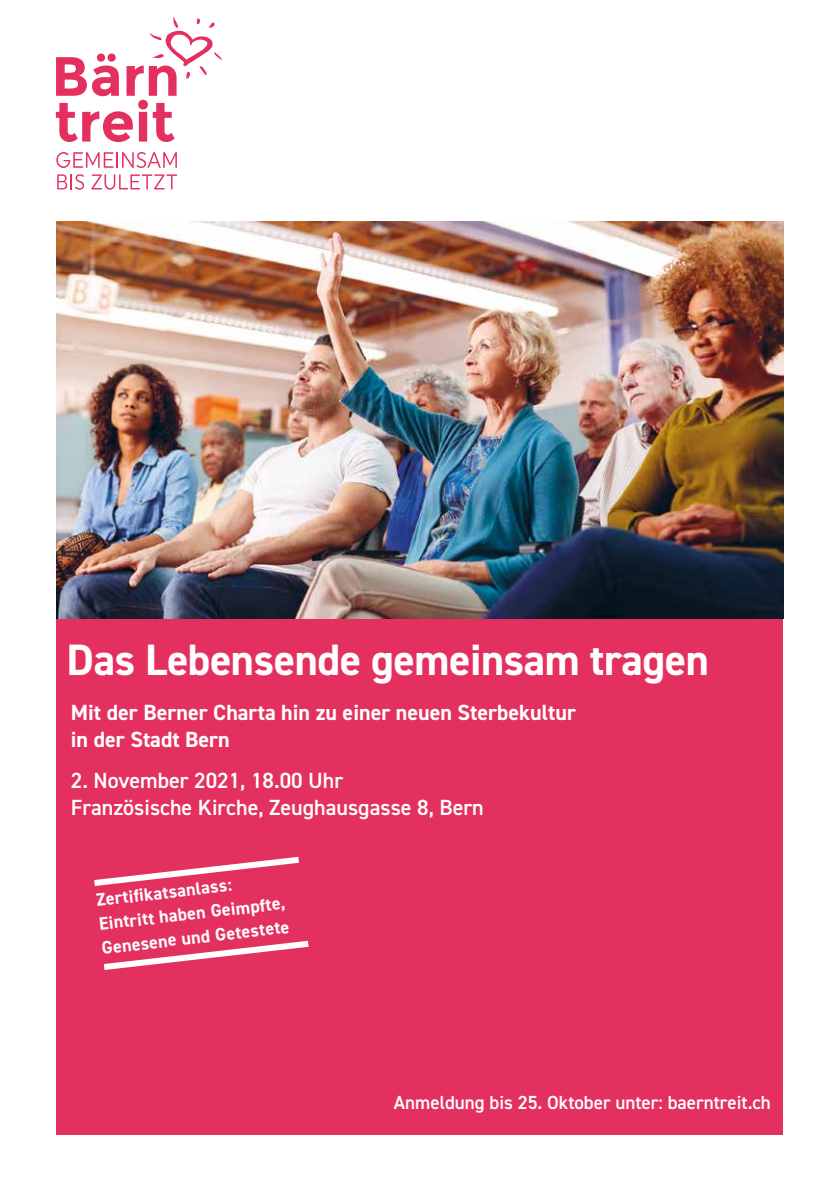
<style>
.page{position:relative;width:840px;height:1191px;background:#fff}
.page>*{position:absolute;margin:0;border:0;box-sizing:border-box;transform-origin:0 0}
.t1{font:700 44px "DIN2014";letter-spacing:-.01em;color:#fff}
.t2{font:600 22px/26.4px "DIN2014";color:#fff}
.t3{font:700 22px/26.4px "DIN2014";color:#fff}
.t4{font:600 19px "DIN2014";color:#fff}
.t5{font:700 18px/23.8px "DIN2014";color:#fff}
</style>
<div class="page">
<div style="left:57px;top:221px;width:725px;height:913px;background:#e4305f"></div>
<img style="left:57px;top:221px;width:725px;height:397px">
<svg style="left:56px;top:17px;width:166px;height:125px"></svg>
<svg style="left:56px;top:152px;width:121px;height:16px"></svg>
<svg style="left:57px;top:174px;width:27px;height:16px"></svg>
<svg style="left:91px;top:174px;width:86px;height:16px"></svg>
<svg style="left:94px;top:856px;width:205px;height:30px"></svg>
<svg style="left:103px;top:940px;width:206px;height:30px"></svg>
<h1 class="t1" style="left:67px;top:630px;width:643px">Das Lebensende gemeinsam tragen</h1>
<p class="t3" style="left:71px;top:699px;width:506px">Mit der Berner Charta hin zu einer neuen Sterbekultur in der Stadt Bern</p>
<p class="t2" style="left:71px;top:767px;width:414px">2. November 2021, 18.00 Uhr<br>Französische Kirche, Zeughausgasse 8, Bern</p>
<p class="t5" style="left:95px;top:887px;width:190px;rotate:-6deg">Zertifikatsanlass:<br>Eintritt haben Geimpfte,<br>Genesene und Getestete</p>
<p class="t4" style="left:394px;top:1090px;width:378px">Anmeldung bis 25. Oktober unter: baerntreit.ch</p>
</div>
